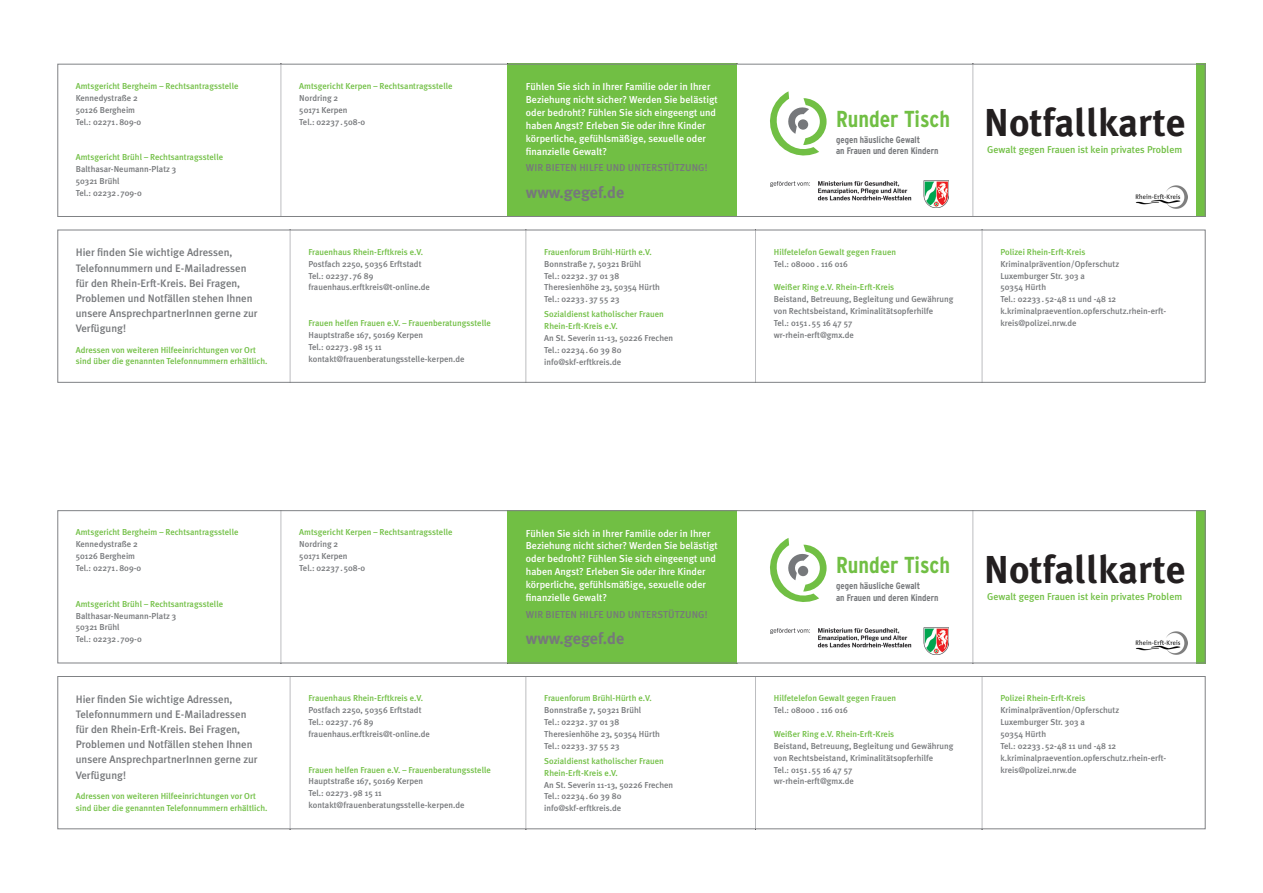
<style>
.page{position:relative;width:1263px;height:893px;background:#fff}
.page>*{position:absolute;margin:0;border:0;box-sizing:border-box;transform-origin:0 0}
.t1{font:700 38.85px "Meta Plus";color:#231f20}
.t2{font:700 condensed 23.1px "Interstate";color:#71bf44}
.t3{font:700 16.2px "Meta Plus";color:#76787b}
.t4{font:500 10.8px/15.1px "Meta Plus";color:#76787b}
.t5{font:500 10.05px/12.9px "Meta Plus";color:#fff}
.t6{font:500 10.05px "Meta Plus";letter-spacing:.005em;color:#76787b}
.t7{font:500 9.9px "Meta Plus";color:#71bf44}
.t8{font:700 condensed 9.45px/11.2px "Interstate";color:#76787b}
.t9{font:500 8.7px/11.9px "Meta Plus";color:#76787b}
.t10{font:500 8.7px/11.9px "Meta Plus";color:#71bf44}
</style>
<div class="page">
<hr style="left:281px;top:64px;width:1px;height:153px;background:#bcbdc0">
<hr style="left:972px;top:64px;width:1px;height:153px;background:#bcbdc0">
<svg style="left:770px;top:91px;width:56px;height:65px"></svg>
<img style="left:1135px;top:185px;width:52px;height:23px">
<div style="left:507px;top:64px;width:230px;height:153px;background:#71bf44"></div>
<img style="left:771px;top:181px;width:177px;height:27px">
<div style="left:1196px;top:64px;width:9px;height:153px;background:#71bf44"></div>
<div style="left:57px;top:64px;width:1148px;height:153px;border:1px solid #808285"></div>
<hr style="left:281px;top:510px;width:1px;height:153px;background:#bcbdc0">
<hr style="left:972px;top:510px;width:1px;height:153px;background:#bcbdc0">
<svg style="left:770px;top:538px;width:56px;height:64px"></svg>
<img style="left:1135px;top:631px;width:52px;height:23px">
<div style="left:507px;top:510px;width:230px;height:153px;background:#71bf44"></div>
<img style="left:771px;top:627px;width:177px;height:27px">
<div style="left:1196px;top:510px;width:9px;height:153px;background:#71bf44"></div>
<div style="left:57px;top:510px;width:1148px;height:153px;border:1px solid #808285"></div>
<hr style="left:290px;top:230px;width:1px;height:153px;background:#bcbdc0">
<hr style="left:526px;top:230px;width:1px;height:153px;background:#bcbdc0">
<hr style="left:755px;top:230px;width:1px;height:153px;background:#bcbdc0">
<hr style="left:982px;top:230px;width:1px;height:153px;background:#bcbdc0">
<div style="left:57px;top:230px;width:1148px;height:153px;border:1px solid #808285"></div>
<hr style="left:290px;top:676px;width:1px;height:153px;background:#bcbdc0">
<hr style="left:526px;top:676px;width:1px;height:153px;background:#bcbdc0">
<hr style="left:755px;top:676px;width:1px;height:153px;background:#bcbdc0">
<hr style="left:982px;top:676px;width:1px;height:153px;background:#bcbdc0">
<div style="left:57px;top:676px;width:1148px;height:153px;border:1px solid #808285"></div>
<p class="t10" style="left:76px;top:80px;width:164px">Amtsgericht Bergheim – Rechtsantragsstelle</p>
<p class="t9" style="left:76px;top:92px;width:67px">Kennedystraße 2<br>50126 Bergheim<br>Tel.: 02271 .809-0</p>
<p class="t10" style="left:76px;top:151px;width:149px">Amtsgericht Brühl – Rechtsantragsstelle</p>
<p class="t9" style="left:76px;top:163px;width:102px">Balthasar-Neumann-Platz 3<br>50321 Brühl<br>Tel.: 02232. 709-0</p>
<p class="t4" style="left:76px;top:245px;width:183px">Hier finden Sie wichtige Adressen, Telefonnummern und E-Mailadressen für den Rhein-Erft-Kreis. Bei Fragen, Problemen und Notfällen stehen Ihnen unsere AnsprechpartnerInnen gerne zur Verfügung!</p>
<p class="t10" style="left:76px;top:344px;width:193px">Adressen von weiteren Hilfeeinrichtungen vor Ort sind über die genannten Telefonnummern erhältlich.</p>
<p class="t10" style="left:299px;top:80px;width:155px">Amtsgericht Kerpen – Rechtsantragsstelle</p>
<p class="t9" style="left:299px;top:92px;width:67px">Nordring 2<br>50171 Kerpen<br>Tel.: 02237 .508-0</p>
<p class="t10" style="left:308px;top:246px;width:116px">Frauenhaus Rhein-Erftkreis e.V.</p>
<p class="t9" style="left:308px;top:258px;width:123px">Postfach 2250, 50356 Erftstadt<br>Tel.: 02237 . 76 89 frauenhaus.erftkreis@t-online.de</p>
<p class="t10" style="left:308px;top:317px;width:184px">Frauen helfen Frauen e.V. – Frauenberatungsstelle</p>
<p class="t9" style="left:308px;top:329px;width:158px">Hauptstraße 167, 50169 Kerpen<br>Tel.: 02273.98 15 11 kontakt@frauenberatungsstelle-kerpen.de</p>
<p class="t5" style="left:526px;top:80px;width:193px">Fühlen Sie sich in Ihrer Familie oder in Ihrer Beziehung nicht sicher? Werden Sie belästigt oder bedroht? Fühlen Sie sich eingeengt und haben Angst? Erleben Sie oder ihre Kinder körperliche, gefühlsmäßige, sexuelle oder finanzielle Gewalt?</p>
<p class="t6" style="left:526px;top:162px;width:183px">WIR BIETEN HILFE UND UNTERSTÜTZUNG!</p>
<h3 class="t3" style="left:526px;top:183px;width:100px">www.gegef.de</h3>
<p class="t10" style="left:544px;top:246px;width:109px">Frauenforum Brühl-Hürth e.V.</p>
<p class="t9" style="left:544px;top:258px;width:117px">Bonnstraße 7, 50321 Brühl<br>Tel.: 02232.37 01 38<br>Theresienhöhe 23, 50354 Hürth<br>Tel.: 02233.37 55 23</p>
<p class="t10" style="left:544px;top:308px;width:121px">Sozialdienst katholischer Frauen<br>Rhein-Erft-Kreis e.V.</p>
<p class="t9" style="left:544px;top:332px;width:130px">An St. Severin 11-13, 50226 Frechen<br>Tel.: 02234.60 39 80 info@skf-erftkreis.de</p>
<h2 class="t2" style="left:836px;top:106px;width:115px">Runder Tisch</h2>
<p class="t8" style="left:836px;top:134px;width:104px">gegen häusliche Gewalt<br>an Frauen und deren Kindern</p>
<h1 class="t1" style="left:984px;top:100px;width:203px">Notfallkarte</h1>
<p class="t7" style="left:987px;top:144px;width:197px">Gewalt gegen Frauen ist kein privates Problem</p>
<p class="t10" style="left:774px;top:246px;width:124px">Hilfetelefon Gewalt gegen Frauen</p>
<p class="t9" style="left:774px;top:258px;width:76px">Tel.: 08000 . 116 016</p>
<p class="t10" style="left:774px;top:281px;width:122px">Weißer Ring e.V. Rhein-Erft-Kreis</p>
<p class="t9" style="left:774px;top:293px;width:181px">Beistand, Betreuung, Begleitung und Gewährung von Rechtsbeistand, Kriminalitätsopferhilfe<br>Tel.: 0151 .55 16 47 57<br>wr-rhein-erft@gmx.de</p>
<p class="t10" style="left:1000px;top:246px;width:86px">Polizei Rhein-Erft-Kreis</p>
<p class="t9" style="left:1000px;top:258px;width:167px">Kriminalprävention/Opferschutz<br>Luxemburger Str. 303 a<br>50354 Hürth<br>Tel.: 02233.52-48 11 und -48 12 k.kriminalpraevention.opferschutz.rhein-erft&shy;kreis@polizei.nrw.de</p>
<p class="t10" style="left:76px;top:526px;width:164px">Amtsgericht Bergheim – Rechtsantragsstelle</p>
<p class="t9" style="left:76px;top:538px;width:67px">Kennedystraße 2<br>50126 Bergheim<br>Tel.: 02271 .809-0</p>
<p class="t10" style="left:76px;top:598px;width:149px">Amtsgericht Brühl – Rechtsantragsstelle</p>
<p class="t9" style="left:76px;top:610px;width:102px">Balthasar-Neumann-Platz 3<br>50321 Brühl<br>Tel.: 02232. 709-0</p>
<p class="t4" style="left:76px;top:691px;width:183px">Hier finden Sie wichtige Adressen, Telefonnummern und E-Mailadressen für den Rhein-Erft-Kreis. Bei Fragen, Problemen und Notfällen stehen Ihnen unsere AnsprechpartnerInnen gerne zur Verfügung!</p>
<p class="t10" style="left:76px;top:790px;width:193px">Adressen von weiteren Hilfeeinrichtungen vor Ort sind über die genannten Telefonnummern erhältlich.</p>
<p class="t10" style="left:299px;top:526px;width:155px">Amtsgericht Kerpen – Rechtsantragsstelle</p>
<p class="t9" style="left:299px;top:538px;width:67px">Nordring 2<br>50171 Kerpen<br>Tel.: 02237 .508-0</p>
<p class="t10" style="left:308px;top:692px;width:116px">Frauenhaus Rhein-Erftkreis e.V.</p>
<p class="t9" style="left:308px;top:704px;width:123px">Postfach 2250, 50356 Erftstadt<br>Tel.: 02237 . 76 89 frauenhaus.erftkreis@t-online.de</p>
<p class="t10" style="left:308px;top:763px;width:184px">Frauen helfen Frauen e.V. – Frauenberatungsstelle</p>
<p class="t9" style="left:308px;top:775px;width:158px">Hauptstraße 167, 50169 Kerpen<br>Tel.: 02273.98 15 11 kontakt@frauenberatungsstelle-kerpen.de</p>
<p class="t5" style="left:526px;top:526px;width:193px">Fühlen Sie sich in Ihrer Familie oder in Ihrer Beziehung nicht sicher? Werden Sie belästigt oder bedroht? Fühlen Sie sich eingeengt und haben Angst? Erleben Sie oder ihre Kinder körperliche, gefühlsmäßige, sexuelle oder finanzielle Gewalt?</p>
<p class="t6" style="left:526px;top:608px;width:183px">WIR BIETEN HILFE UND UNTERSTÜTZUNG!</p>
<h3 class="t3" style="left:526px;top:629px;width:100px">www.gegef.de</h3>
<p class="t10" style="left:544px;top:692px;width:109px">Frauenforum Brühl-Hürth e.V.</p>
<p class="t9" style="left:544px;top:704px;width:117px">Bonnstraße 7, 50321 Brühl<br>Tel.: 02232.37 01 38<br>Theresienhöhe 23, 50354 Hürth<br>Tel.: 02233.37 55 23</p>
<p class="t10" style="left:544px;top:755px;width:121px">Sozialdienst katholischer Frauen<br>Rhein-Erft-Kreis e.V.</p>
<p class="t9" style="left:544px;top:778px;width:130px">An St. Severin 11-13, 50226 Frechen<br>Tel.: 02234.60 39 80 info@skf-erftkreis.de</p>
<h2 class="t2" style="left:836px;top:552px;width:115px">Runder Tisch</h2>
<p class="t8" style="left:836px;top:580px;width:104px">gegen häusliche Gewalt<br>an Frauen und deren Kindern</p>
<h1 class="t1" style="left:984px;top:547px;width:203px">Notfallkarte</h1>
<p class="t7" style="left:987px;top:591px;width:197px">Gewalt gegen Frauen ist kein privates Problem</p>
<p class="t10" style="left:774px;top:692px;width:124px">Hilfetelefon Gewalt gegen Frauen</p>
<p class="t9" style="left:774px;top:704px;width:76px">Tel.: 08000 . 116 016</p>
<p class="t10" style="left:774px;top:728px;width:122px">Weißer Ring e.V. Rhein-Erft-Kreis</p>
<p class="t9" style="left:774px;top:740px;width:181px">Beistand, Betreuung, Begleitung und Gewährung von Rechtsbeistand, Kriminalitätsopferhilfe<br>Tel.: 0151 .55 16 47 57<br>wr-rhein-erft@gmx.de</p>
<p class="t10" style="left:1000px;top:692px;width:86px">Polizei Rhein-Erft-Kreis</p>
<p class="t9" style="left:1000px;top:704px;width:167px">Kriminalprävention/Opferschutz<br>Luxemburger Str. 303 a<br>50354 Hürth<br>Tel.: 02233.52-48 11 und -48 12 k.kriminalpraevention.opferschutz.rhein-erft&shy;kreis@polizei.nrw.de</p>
</div>
